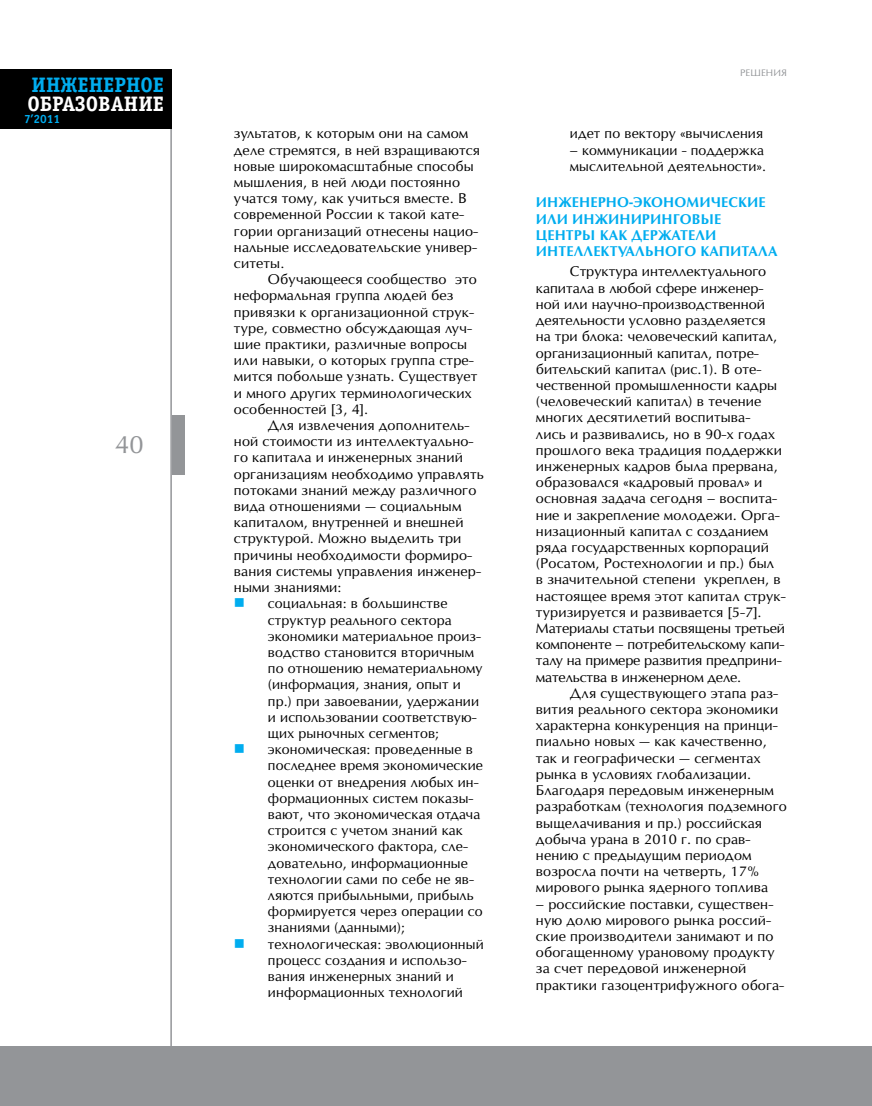
<style>
.page{position:relative;width:872px;height:1106px;background:#fff}
.page>*{position:absolute;margin:0;border:0;box-sizing:border-box;transform-origin:0 0}
.t1{font:24px "Opium New";color:#939598}
.t2{font:700 21px "Officina Serif C";color:#fff}
.t3{font:700 21px "Officina Serif C";color:#00adef}
.t4{font:15px "Wingdings";color:#00adef}
.t5{font:13.5px/16.2px "Opium New";letter-spacing:.01em;color:#000}
.t6{font:700 13.5px/16.2px "Opium New";letter-spacing:.01em;color:#00adef}
.t7{font:700 12px "Officina Sans C";color:#00adef}
.t8{font:9px "Opium New";color:#939598}
</style>
<div class="page">
<hr style="left:170px;top:69px;width:2px;height:1037px;background:#939598">
<div style="left:0;top:1046px;width:872px;height:60px;background:#939598"></div>
<div style="left:0;top:69px;width:172px;height:60px;background:#000"></div>
<div style="left:172px;top:415px;width:12px;height:60px;background:#939598"></div>
<h2 class="t3" style="left:32px;top:73px;width:134px">ИНЖЕНЕРНОЕ</h2>
<h2 class="t2" style="left:28px;top:91px;width:138px">ОБРАЗОВАНИЕ</h2>
<p class="t7" style="left:24px;top:113px;width:38px">7’2011</p>
<h1 class="t1" style="left:115px;top:429px;width:30px">40</h1>
<p class="t5" style="left:234px;top:125px;width:247px">зультатов, к которым они на самом деле стремятся, в ней взращиваются новые широкомасштабные способы мышления, в ней люди постоянно учатся тому, как учиться вместе. В современной России к такой кате&shy;гории организаций отнесены нацио&shy;нальные исследовательские универ&shy;ситеты.</p>
<p class="t5" style="left:234px;top:271px;width:245px;text-indent:34px">Обучающееся сообщество это неформальная группа людей без привязки к организационной струк&shy;туре, совместно обсуждающая луч&shy;шие практики, различные вопросы или навыки, о которых группа стре&shy;мится побольше узнать. Существует и много других терминологических особенностей [3 , 4].</p>
<p class="t5" style="left:268px;top:417px;width:203px">Для извлечения дополнитель-</p>
<p class="t5" style="left:234px;top:433px;width:241px">ной стоимости из интеллектуально-</p>
<p class="t5" style="left:234px;top:449px;width:230px">го капитала и инженерных знаний</p>
<p class="t5" style="left:234px;top:465px;width:251px">организациям необходимо управлять</p>
<p class="t5" style="left:234px;top:482px;width:244px">потоками знаний между различного</p>
<p class="t5" style="left:234px;top:498px;width:229px">вида отношениями — социальным</p>
<p class="t5" style="left:234px;top:514px;width:231px">капиталом, внутренней и внешней</p>
<p class="t5" style="left:234px;top:530px;width:229px">структурой. Можно выделить три</p>
<p class="t5" style="left:234px;top:546px;width:240px">причины необходимости формиро-</p>
<p class="t5" style="left:234px;top:563px;width:249px">вания системы управления инженер-</p>
<p class="t5" style="left:234px;top:579px;width:109px">ными знаниями:</p>
<p class="t5" style="left:268px;top:595px;width:181px">социальная: в большинстве</p>
<p class="t5" style="left:268px;top:611px;width:185px">структур реального сектора</p>
<p class="t5" style="left:268px;top:627px;width:215px">экономики материальное произ-</p>
<p class="t5" style="left:268px;top:644px;width:207px">водство становится вторичным</p>
<p class="t5" style="left:268px;top:660px;width:216px">по отношению нематериальному</p>
<p class="t5" style="left:268px;top:676px;width:194px">(информация, знания, опыт и</p>
<p class="t5" style="left:268px;top:692px;width:212px">пр.) при завоевании, удержании</p>
<p class="t5" style="left:268px;top:708px;width:210px">и использовании соответствую-</p>
<p class="t5" style="left:268px;top:725px;width:173px">щих рыночных сегментов;</p>
<p class="t5" style="left:268px;top:741px;width:206px">экономическая: проведенные в</p>
<p class="t5" style="left:268px;top:757px;width:216px">последнее время экономические</p>
<p class="t5" style="left:268px;top:773px;width:212px">оценки от внедрения любых ин-</p>
<p class="t5" style="left:268px;top:789px;width:207px">формационных систем показы-</p>
<p class="t5" style="left:268px;top:806px;width:214px">вают, что экономическая отдача</p>
<p class="t5" style="left:268px;top:822px;width:196px">строится с учетом знаний как</p>
<p class="t5" style="left:268px;top:838px;width:201px">экономического фактора, сле-</p>
<p class="t5" style="left:268px;top:854px;width:201px">довательно, информационные</p>
<p class="t5" style="left:268px;top:870px;width:207px">технологии сами по себе не яв-</p>
<p class="t5" style="left:268px;top:887px;width:207px">ляются прибыльными, прибыль</p>
<p class="t5" style="left:268px;top:903px;width:216px">формируется через операции со</p>
<p class="t5" style="left:268px;top:919px;width:139px">знаниями (данными);</p>
<p class="t5" style="left:268px;top:935px;width:217px">технологическая: эволюционный</p>
<p class="t5" style="left:268px;top:951px;width:200px">процесс создания и использо-</p>
<p class="t5" style="left:268px;top:968px;width:187px">вания инженерных знаний и</p>
<p class="t5" style="left:268px;top:984px;width:196px">информационных технологий</p>
<p class="t4" style="left:234px;top:595px;width:13px">■</p>
<p class="t4" style="left:234px;top:740px;width:13px">■</p>
<p class="t4" style="left:234px;top:935px;width:13px">■</p>
<p class="t8" style="left:740px;top:67px;width:28px">РЕШЕНИЯ</p>
<p class="t5" style="left:570px;top:125px;width:195px">идет по вектору «вычисления</p>
<p class="t5" style="left:570px;top:141px;width:198px">– коммуникации - поддержка мыслительной деятельности».</p>
<p class="t6" style="left:536px;top:195px;width:73px">Инжен ерно</p>
<p class="t6" style="left:629px;top:195px;width:16px">-эконо</p>
<p class="t6" style="left:686px;top:195px;width:80px">мические</p>
<p class="t6" style="left:536px;top:211px;width:136px">или инжин иринго</p>
<p class="t6" style="left:536px;top:211px;width:187px;text-indent:156px">вые центры как держатели интеллектуального</p>
<p class="t6" style="left:700px;top:243px;width:78px">кап итала</p>
<p class="t5" style="left:536px;top:263px;width:251px;text-indent:34px">Структура интеллектуального капитала в любой сфере инженер&shy;ной или научно-производственной деятельности условно разделяется<br>на три блока: человеческий капитал, организационный капитал, потре&shy;бительский капитал (рис.1). В оте&shy;чественной промышленности кадры (человеческий капитал) в течение многих десятилетий воспитыва-<br>лись и развивались, но в 90-х годах прошлого века традиция поддержки инженерных кадров была прервана, образовался «кадровый провал» и основная задача сегодня – воспита&shy;ние и закрепление молодежи. Орга&shy;низационный капитал с созданием ряда государственных корпораций (Росатом, Ростехнологии и пр.) был<br>в значительной степени укреплен, в настоящее время этот капитал струк&shy;туризируется и развивается [5-7].<br>Материалы статьи посвящены третьей компоненте – потребительскому капи&shy;талу на примере развития предприни&shy;мательства в инженерном деле.</p>
<p class="t5" style="left:536px;top:685px;width:252px;text-indent:34px">Для существующего этапа раз&shy;вития реального сектора экономики характерна конкуренция на принци&shy;пиально новых — как качественно, так и географически — сегментах рынка в условиях глобализации.<br>Благодаря передовым инженерным разработкам (технология подземного выщелачивания и пр.) российская добыча урана в 2010 г. по срав&shy;нению с предыдущим периодом возросла почти на четверть, 17% мирового рынка ядерного топлива</p>
<p class="t5" style="left:536px;top:895px;width:250px">– российские поставки, существен&shy;ную долю мирового рынка россий&shy;ские производители занимают и по обогащенному урановому продукту за счет передовой инженерной практики газоцентрифужного обога-</p>
</div>
